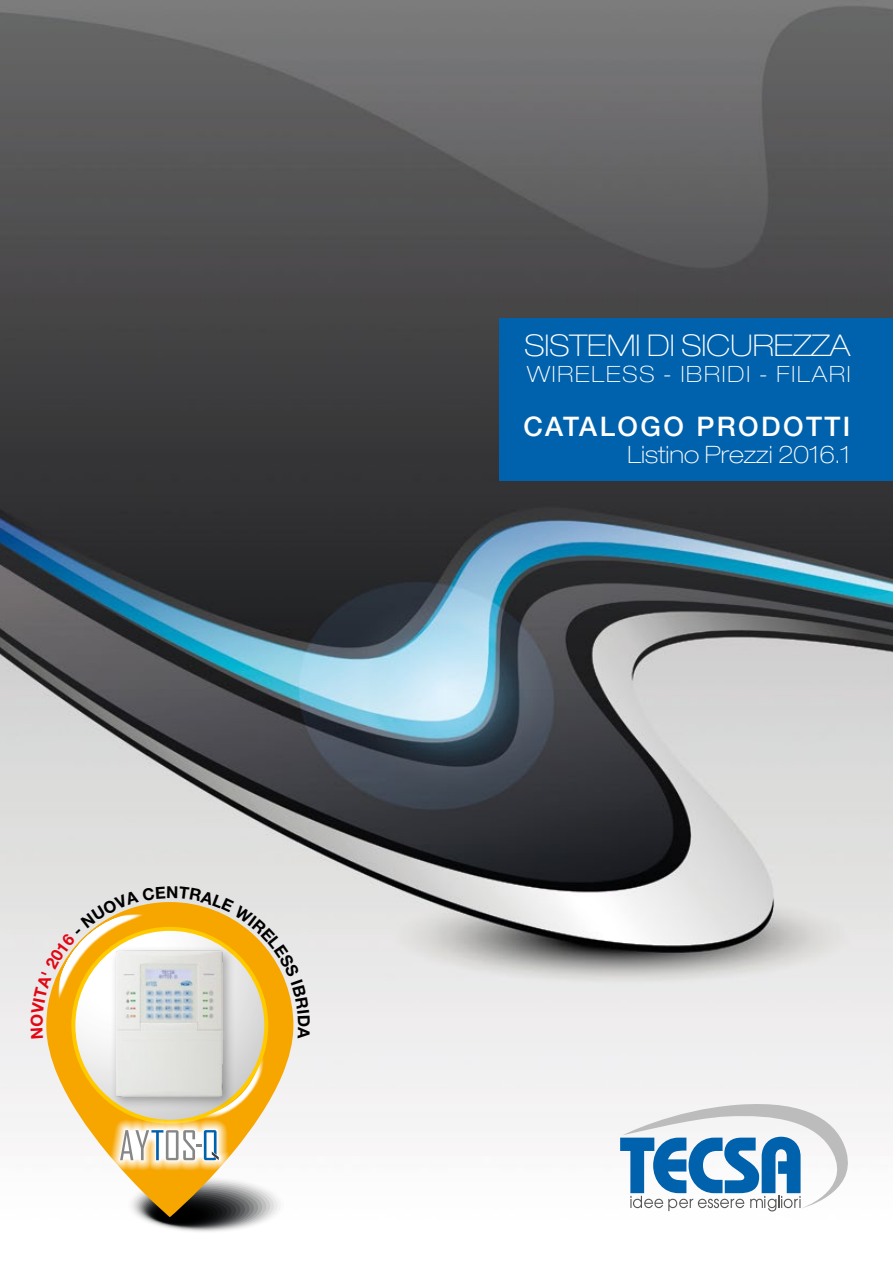
<style>
.page{position:relative;width:893px;height:1263px;background:#fff}
.page>*{position:absolute;margin:0;border:0;box-sizing:border-box;transform-origin:0 0}
.t1{font:100 expanded 30px "Helvetica Neue LT Pro";color:#fff}
.t2{font:500 27px "Helvetica Neue LT Pro";letter-spacing:.09em;color:#fff}
.t3{font:100 expanded 24px "Helvetica Neue LT Pro";color:#fff}
.t4{font:100 expanded 22.5px "Helvetica Neue LT Pro";letter-spacing:.08em;color:#fff}
</style>
<div class="page">
<img style="left:0;top:0;width:893px;height:1212px">
<svg style="left:620px;top:1099px;width:230px;height:112px"></svg>
<div style="left:500px;top:318px;width:393px;height:162px;background:#0061ac"></div>
<div style="left:134px;top:1181px;width:140px;height:50px;background:#e1e1e1;border-radius:50%"></div>
<svg style="left:136px;top:1182px;width:134px;height:48px"></svg>
<svg style="left:140px;top:1185px;width:122px;height:44px"></svg>
<svg style="left:143px;top:1188px;width:111px;height:40px"></svg>
<svg style="left:145px;top:1191px;width:100px;height:36px"></svg>
<svg style="left:148px;top:1197px;width:83px;height:29px"></svg>
<div style="left:150px;top:1200px;width:72px;height:25px;background:#141517;border-radius:50%"></div>
<div style="left:152px;top:1202px;width:66px;height:23px;background:#0d0e0e;border-radius:50%"></div>
<div style="left:153px;top:1203px;width:60px;height:21px;background:#080909;border-radius:50%"></div>
<div style="left:154px;top:1205px;width:55px;height:19px;background:#030404;border-radius:50%"></div>
<div style="left:157px;top:1208px;width:43px;height:15px;background:#000;border-radius:50%"></div>
<div style="left:163px;top:1214px;width:22px;height:6px;background:#040506;border-radius:50%"></div>
<svg style="left:46px;top:1039px;width:247px;height:178px"></svg>
<svg style="left:75px;top:931px;width:189px;height:189px"></svg>
<svg style="left:200px;top:1055px;width:65px;height:65px;background:#efc158"></svg>
<div style="left:109px;top:945px;width:127px;height:165px;background:#000;opacity:.3"></div>
<img style="left:114px;top:1039px;width:111px;height:60px">
<svg style="left:110px;top:1120px;width:119px;height:51px;background:#f9ce72"></svg>
<svg style="left:120px;top:1130px;width:99px;height:30px"></svg>
<svg style="left:30px;top:886px;width:280px;height:153px;background:#e8d7b0"></svg>
<h1 class="t1" style="left:524px;top:327px;width:327px">SISTEMI DI SICUREZZA</h1>
<p class="t4" style="left:527px;top:360px;width:325px">WIRELESS - IBRIDI - FILARI</p>
<p class="t2" style="left:523px;top:410px;width:329px">CATALOGO PRODOTTI</p>
<p class="t3" style="left:627px;top:440px;width:225px">Listino Prezzi 2016.1</p>
</div>
